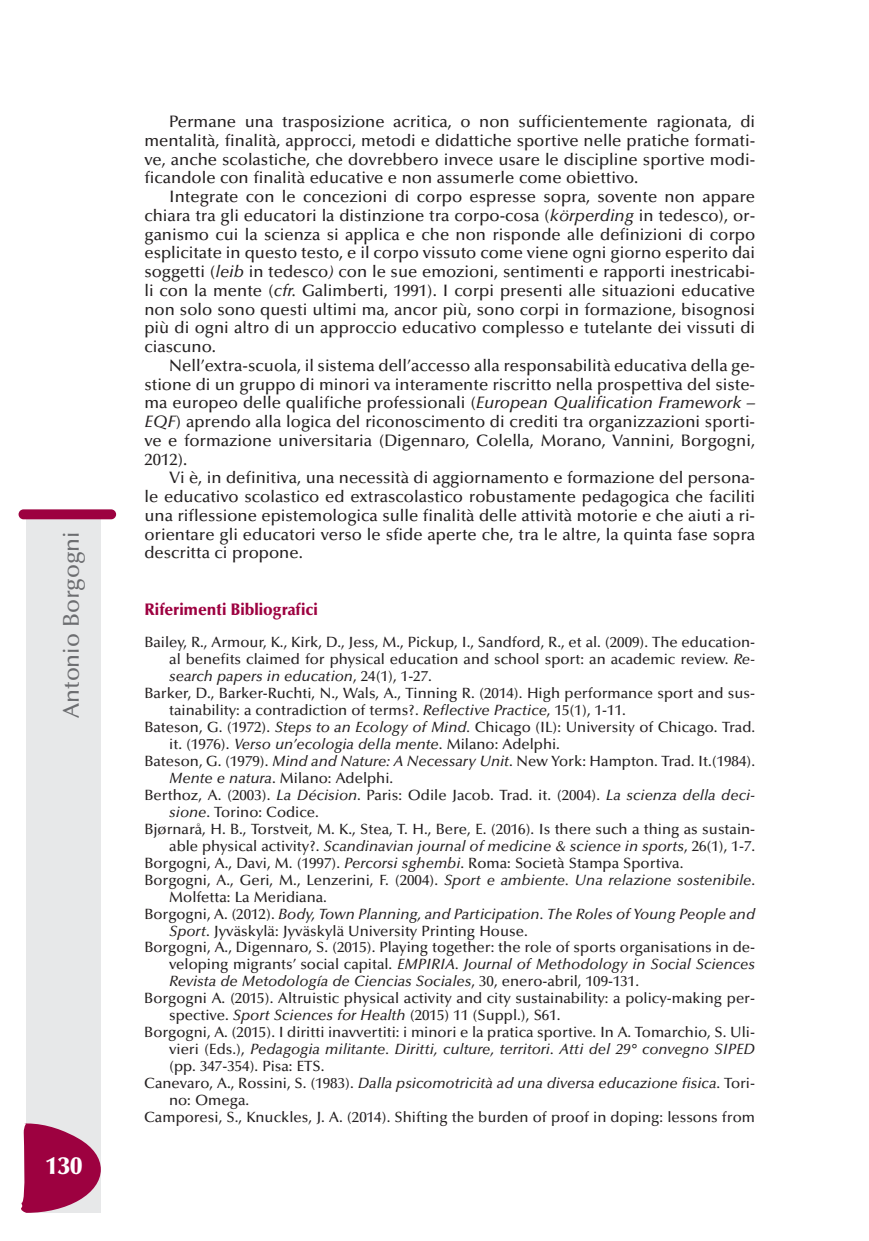
<style>
.page{position:relative;width:869px;height:1241px;background:#fff}
.page>*{position:absolute;margin:0;border:0;box-sizing:border-box;transform-origin:0 0}
.t1{font:900 24.5px "Optima";color:#fff}
.t2{font:500 22.75px "Optima";color:#6c6d70}
.t3{font:500 16.62px/18.7px "Optima";color:#231f20;text-align:justify}
.t4{font:900 16.62px "Optima";color:#9d0140;scale:.95 1}
.t5{font:500 14.88px "Optima";color:#231f20}
.t6{font:italic 500 14.88px "Optima";color:#231f20}
.s1{font-style:italic}
.s2{font-style:normal}
</style>
<div class="page">
<div style="left:27px;top:517px;width:74px;height:695px;background:#e7e8e9"></div>
<div style="left:19px;top:509px;width:97px;height:10px;background:#9d0140;border-radius:5px"></div>
<svg style="left:21px;top:1122px;width:80px;height:90px"></svg>
<h2 class="t2" style="left:62px;top:718px;width:188px;rotate:-90deg">Antonio Borgogni</h2>
<h1 class="t1" style="left:45px;top:1155px;width:38px">130</h1>
<p class="t3" style="left:144px;top:114px;width:612px;text-indent:25px">Permane una trasposizione acritica, o non sufficientemente ragionata, di mentalità, finalità, approcci, metodi e didattiche sportive nelle pratiche formati&shy;ve, anche scolastiche, che dovrebbero invece usare le discipline sportive modi&shy;ficandole con finalità educative e non assumerle come obiettivo.</p>
<p class="t3" style="left:144px;top:189px;width:612px;text-indent:25px">Integrate con le concezioni di corpo espresse sopra, sovente non appare chiara tra gli educatori la distinzione tra corpo-cosa (<span class="s1">körperding</span> in tedesco), or&shy;ganismo cui la scienza si applica e che non risponde alle definizioni di corpo esplicitate in questo testo, e il corpo vissuto come viene ogni giorno esperito dai soggetti (<span class="s1">leib</span> in tedesco<span class="s1">)</span> con le sue emozioni, sentimenti e rapporti inestricabi&shy;li con la mente (<span class="s1">cfr.</span> Galimberti, 1991). I corpi presenti alle situazioni educative non solo sono questi ultimi ma, ancor più, sono corpi in formazione, bisognosi più di ogni altro di un approccio educativo complesso e tutelante dei vissuti di ciascuno.</p>
<p class="t3" style="left:144px;top:357px;width:612px;text-indent:25px">Nell’extra-scuola, il sistema dell’accesso alla responsabilità educativa della ge&shy;stione di un gruppo di minori va interamente riscritto nella prospettiva del siste&shy;ma europeo delle qualifiche professionali (<span class="s1">European Qualification Framework – EQF</span>) aprendo alla logica del riconoscimento di crediti tra organizzazioni sporti&shy;ve e formazione universitaria (Digennaro, Colella, Morano, Vannini, Borgogni, 2012).</p>
<p class="t3" style="left:144px;top:470px;width:612px;text-indent:25px">Vi è, in definitiva, una necessità di aggiornamento e formazione del persona&shy;le educativo scolastico ed extrascolastico robustamente pedagogica che faciliti una riflessione epistemologica sulle finalità delle attività motorie e che aiuti a ri&shy;orientare gli educatori verso le sfide aperte che, tra le altre, la quinta fase sopra descritta ci propone.</p>
<p class="t4" style="left:144px;top:602px;width:184px">Riferimenti Bibliografici</p>
<p class="t5" style="left:144px;top:636px;width:612px">Bailey, R., Armour, K., Kirk, D., Jess, M., Pickup, I., Sandford, R., et al. (2009). The education-</p>
<p class="t5" style="left:169px;top:653px;width:587px">al benefits claimed for physical education and school sport: an academic review. <span class="s1">Re-</span></p>
<p class="t6" style="left:169px;top:670px;width:264px">search papers in education<span class="s2">, 24(1), 1-27.</span></p>
<p class="t5" style="left:144px;top:687px;width:612px">Barker, D., Barker-Ruchti, N., Wals, A., Tinning R. (2014). High performance sport and sus-</p>
<p class="t5" style="left:169px;top:704px;width:458px">tainability: a contradiction of terms?. <span class="s1">Reflective Practice</span>, 15(1), 1-11.</p>
<p class="t5" style="left:144px;top:721px;width:612px">Bateson, G. (1972). <span class="s1">Steps to an Ecology of Mind.</span> Chicago (IL): University of Chicago. Trad.</p>
<p class="t5" style="left:169px;top:738px;width:392px">it. (1976). <span class="s1">Verso un’ecologia della mente</span>. Milano: Adelphi.</p>
<p class="t5" style="left:144px;top:755px;width:612px">Bateson, G. (1979). <span class="s1">Mind and Nature: A Necessary Unit</span>. New York: Hampton. Trad. It.(1984).</p>
<p class="t5" style="left:169px;top:772px;width:225px"><span class="s1">Mente e natura</span>. Milano: Adelphi.</p>
<p class="t5" style="left:144px;top:788px;width:612px">Berthoz, A. (2003). <span class="s1">La Décision</span>. Paris: Odile Jacob. Trad. it. (2004). <span class="s1">La scienza della deci-</span></p>
<p class="t5" style="left:169px;top:805px;width:151px"><span class="s1">sione</span>. Torino: Codice.</p>
<p class="t5" style="left:144px;top:822px;width:612px">Bjørnarå, H. B., Torstveit, M. K., Stea, T. H., Bere, E. (2016). Is there such a thing as sustain-</p>
<p class="t6" style="left:169px;top:839px;width:587px"><span class="s2">able physical activity?.</span> Scandinavian journal of medicine &amp; science in sports<span class="s2">, 26(1), 1-7.</span></p>
<p class="t5" style="left:144px;top:856px;width:540px">Borgogni, A., Davi, M. (1997). <span class="s1">Percorsi sghembi</span>. Roma: Società Stampa Sportiva.</p>
<p class="t5" style="left:144px;top:873px;width:612px">Borgogni, A., Geri, M., Lenzerini, F. (2004). <span class="s1">Sport e ambiente. Una relazione sostenibile</span>.</p>
<p class="t5" style="left:169px;top:890px;width:159px">Molfetta: La Meridiana.</p>
<p class="t6" style="left:144px;top:907px;width:612px"><span class="s2">Borgogni, A. (2012).</span> Body, Town Planning, and Participation. The Roles of Young People and</p>
<p class="t5" style="left:169px;top:924px;width:360px"><span class="s1">Sport</span>. Jyväskylä: Jyväskylä University Printing House.</p>
<p class="t5" style="left:144px;top:941px;width:612px">Borgogni, A., Digennaro, S. (2015). Playing together: the role of sports organisations in de-</p>
<p class="t6" style="left:169px;top:958px;width:587px"><span class="s2">veloping migrants’ social capital.</span> EMPIRIA. Journal of Methodology in Social Sciences</p>
<p class="t6" style="left:169px;top:975px;width:471px">Revista de Metodología de Ciencias Sociales<span class="s2">, 30, enero-abril, 109-131.</span></p>
<p class="t5" style="left:144px;top:992px;width:612px">Borgogni A. (2015). Altruistic physical activity and city sustainability: a policy-making per-</p>
<p class="t5" style="left:169px;top:1009px;width:393px">spective. <span class="s1">Sport Sciences for Health</span> (2015) 11 (Suppl.), S61.</p>
<p class="t5" style="left:144px;top:1026px;width:612px">Borgogni, A. (2015). I diritti inavvertiti: i minori e la pratica sportive. In A. Tomarchio, S. Uli-</p>
<p class="t6" style="left:169px;top:1043px;width:587px"><span class="s2">vieri (Eds.),</span> Pedagogia militante. Diritti, culture, territori. Atti del 29° convegno SIPED</p>
<p class="t5" style="left:169px;top:1060px;width:157px">(pp. 347-354). Pisa: ETS.</p>
<p class="t6" style="left:144px;top:1077px;width:612px"><span class="s2">Canevaro, A., Rossini, S. (1983).</span> Dalla psicomotricità ad una diversa educazione fisica<span class="s2">. Tori-</span></p>
<p class="t5" style="left:169px;top:1094px;width:82px">no: Omega.</p>
<p class="t5" style="left:144px;top:1110px;width:612px">Camporesi, S., Knuckles, J. A. (2014). Shifting the burden of proof in doping: lessons from</p>
</div>
